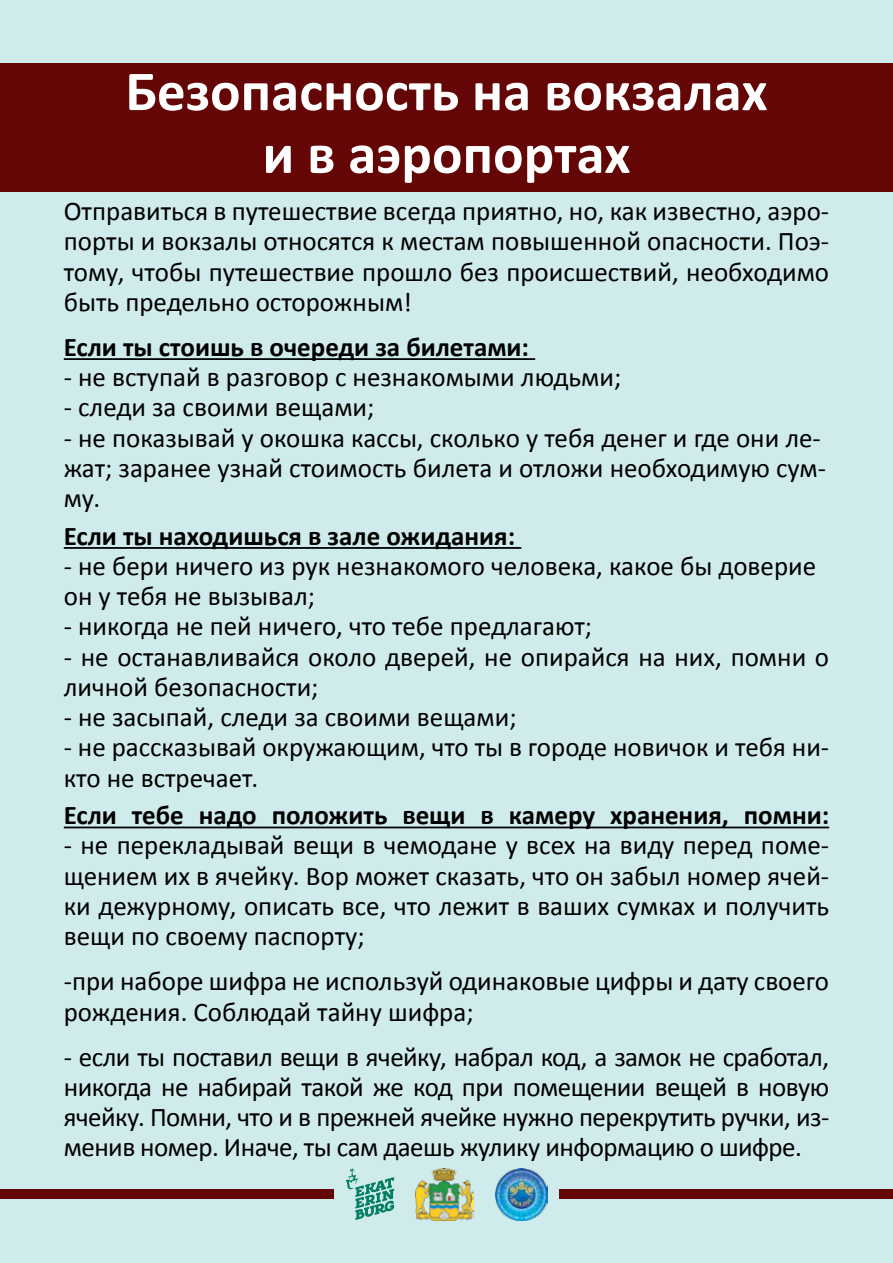
<style>
.page{position:relative;width:893px;height:1263px;background:#d0ebeb}
.page>*{position:absolute;margin:0;border:0;box-sizing:border-box;transform-origin:0 0}
.t1{font:700 57px/62.7px "Calibri";color:#fff;text-align:center}
.t2{font:27px/30.2px "Calibri";color:#000}
.t3{font:700 27px "Calibri";color:#000}
</style>
<div class="page">
<div style="left:0;top:64px;width:893px;height:128px;background:#650606"></div>
<div style="left:0;top:1189px;width:893px;height:10px;background:#650606"></div>
<div style="left:335px;top:1157px;width:224px;height:73px;background:#d0ebeb"></div>
<svg style="left:345px;top:1168px;width:49px;height:52px"></svg>
<img style="left:416px;top:1168px;width:58px;height:52px">
<img style="left:496px;top:1168px;width:51px;height:52px">
<hr style="left:64px;top:358px;width:471px;height:2px;background:#000">
<hr style="left:64px;top:547px;width:457px;height:2px;background:#000">
<hr style="left:64px;top:826px;width:765px;height:2px;background:#000">
<h1 class="t1" style="left:125px;top:60px;width:644px">Безопасность на вокзалах и в аэропортах</h1>
<p class="t2" style="left:64px;top:196px;width:767px;text-align:justify">Отправиться в путешествие всегда приятно, но, как известно, аэро&shy;порты и вокзалы относятся к местам повышенной опасности. Поэ&shy;тому, чтобы путешествие прошло без происшествий, необходимо быть предельно осторожным!</p>
<p class="t3" style="left:64px;top:330px;width:467px">Если ты стоишь в очереди за билетами:</p>
<p class="t2" style="left:64px;top:362px;width:559px">- не вступай в разговор с незнакомыми людьми;</p>
<p class="t2" style="left:64px;top:392px;width:312px">- следи за своими вещами;</p>
<p class="t2" style="left:64px;top:423px;width:764px">- не показывай у окошка кассы, сколько у тебя денег и где они ле&shy;жат; заранее узнай стоимость билета и отложи необходимую сум&shy;му.</p>
<p class="t3" style="left:64px;top:519px;width:453px">Если ты находишься в зале ожидания:</p>
<p class="t2" style="left:64px;top:551px;width:754px">- не бери ничего из рук незнакомого человека, какое бы доверие он у тебя не вызывал;</p>
<p class="t2" style="left:64px;top:611px;width:530px">- никогда не пей ничего, что тебе предлагают;</p>
<p class="t2" style="left:64px;top:642px;width:767px">- не останавливайся около дверей, не опирайся на них, помни о личной безопасности;</p>
<p class="t2" style="left:64px;top:702px;width:454px">- не засыпай, следи за своими вещами;</p>
<p class="t2" style="left:64px;top:732px;width:767px">- не рассказывай окружающим, что ты в городе новичок и тебя ни&shy;кто не встречает.</p>
<p class="t3" style="left:64px;top:798px;width:767px">Если тебе надо положить вещи в камеру хранения, помни:</p>
<p class="t2" style="left:64px;top:830px;width:767px;text-align:justify">- не перекладывай вещи в чемодане у всех на виду перед поме&shy;щением их в ячейку. Вор может сказать, что он забыл номер ячей&shy;ки дежурному, описать все, что лежит в ваших сумках и получить вещи по своему паспорту;</p>
<p class="t2" style="left:64px;top:966px;width:767px">-при наборе шифра не используй одинаковые цифры и дату своего рождения. Соблюдай тайну шифра;</p>
<p class="t2" style="left:64px;top:1042px;width:767px;text-align:justify">- если ты поставил вещи в ячейку, набрал код, а замок не сработал, никогда не набирай такой же код при помещении вещей в новую ячейку. Помни, что и в прежней ячейке нужно перекрутить ручки, из&shy;менив номер. Иначе, ты сам даешь жулику информацию о шифре.</p>
</div>
